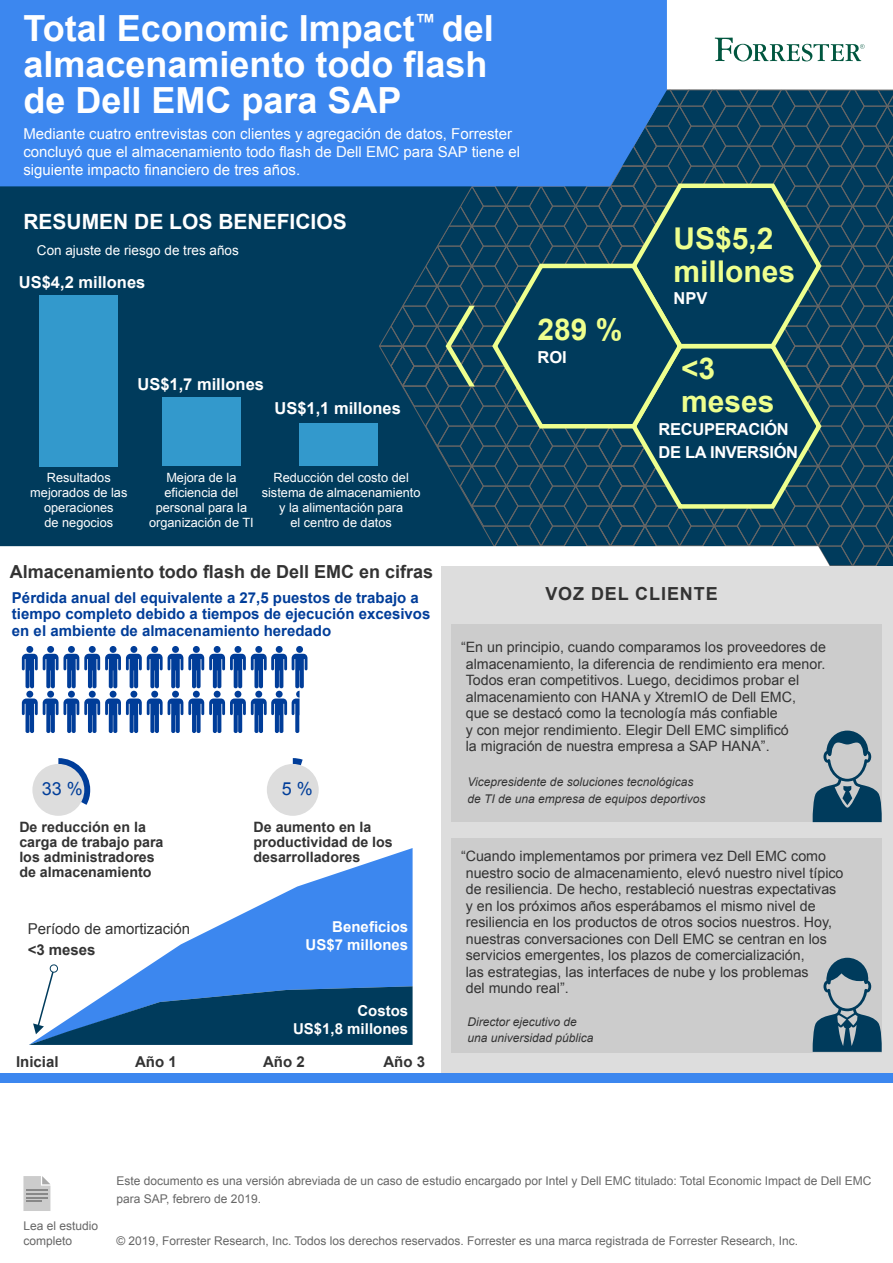
<style>
.page{position:relative;width:893px;height:1263px;background:#fff}
.page>*{position:absolute;margin:0;border:0;box-sizing:border-box;transform-origin:0 0}
.t1{font:700 36px/36px "Arial";color:#fff}
.t2{font:700 30px/33px "Arial";color:#eeff8e}
.t3{font:700 21px "Arial";color:#fff}
.t4{font:700 18px "Arial";color:#333}
.t5{font:700 18px "Arial";letter-spacing:.05em;color:#333}
.t6{font:18px "Arial";color:#003d99}
.t7{font:700 16.5px "Arial";color:#fff}
.t8{font:700 16.5px/22.5px "Arial";letter-spacing:-.02em;color:#fff}
.t9{font:15px/18px "Arial";color:#fff}
.t10{font:700 15px/16.5px "Arial";color:#003d99}
.t11{font:700 15px/18px "Arial";color:#fff;text-align:right}
.t12{font:700 15px "Arial";color:#333}
.t13{font:15px "Arial";color:#333}
.t14{font:14.25px/16.5px "Arial";color:#333}
.t15{font:700 14.25px/15px "Arial";color:#333}
.t16{font:13.5px "Arial";color:#fff}
.t17{font:12.75px/15px "Arial";color:#fff;text-align:center}
.t18{font:12px/18px "Arial";color:#666}
.t19{font:italic 12px/16.5px "Arial";color:#333}
</style>
<div class="page">
<div style="left:0;top:90px;width:893px;height:991px;background:#003b5c"></div>
<div style="left:0;top:546px;width:441px;height:528px;background:#fff"></div>
<div style="left:0;top:0;width:667px;height:186px;background:#3c87ef"></div>
<svg style="left:715px;top:38px;width:150px;height:23px"></svg>
<div style="left:441px;top:566px;width:452px;height:515px;background:#ddd"></div>
<div style="left:0;top:1074px;width:893px;height:9px;background:#3c87ef"></div>
<svg style="left:23px;top:1176px;width:27px;height:35px"></svg>
<svg style="left:379px;top:90px;width:514px;height:478px"></svg>
<div style="left:451px;top:838px;width:431px;height:214px;background:#ccc"></div>
<div style="left:451px;top:625px;width:431px;height:197px;background:#ccc"></div>
<div style="left:299px;top:423px;width:79px;height:42px;background:#39c"></div>
<div style="left:162px;top:397px;width:79px;height:68px;background:#39c"></div>
<div style="left:39px;top:295px;width:79px;height:172px;background:#39c"></div>
<svg style="left:29px;top:848px;width:384px;height:116px;background:#b4d0f8"></svg>
<svg style="left:29px;top:964px;width:384px;height:81px"></svg>
<svg style="left:22px;top:646px;width:289px;height:94px;background:#93add4"></svg>
<div style="left:264px;top:761px;width:58px;height:58px;background:#fff;border-radius:50%"></div>
<svg style="left:293px;top:758px;width:10px;height:7px"></svg>
<div style="left:267px;top:764px;width:52px;height:52px;background:#ddd;border-radius:50%"></div>
<div style="left:19px;top:761px;width:58px;height:58px;background:#fff;border-radius:50%"></div>
<svg style="left:58px;top:758px;width:32px;height:47px"></svg>
<div style="left:32px;top:764px;width:52px;height:52px;background:#ddd;border-radius:50%"></div>
<svg style="left:813px;top:730px;width:69px;height:92px"></svg>
<svg style="left:813px;top:958px;width:69px;height:94px"></svg>
<h1 class="t1" style="left:23px;top:11px;width:472px">Total Economic Impact<sup>™</sup> del almacenamiento todo flash de Dell EMC para SAP</h1>
<p class="t9" style="left:23px;top:125px;width:498px">Mediante cuatro entrevistas con clientes y agregación de datos, Forrester concluyó que el almacenamiento todo flash de Dell EMC para SAP tiene el siguiente impacto financiero de tres años.</p>
<h3 class="t3" style="left:23px;top:208px;width:325px">RESUMEN DE LOS BENEFICIOS</h3>
<p class="t16" style="left:37px;top:242px;width:203px">Con ajuste de riesgo de tres años</p>
<p class="t7" style="left:19px;top:272px;width:128px">US$4,2 millones</p>
<p class="t7" style="left:137px;top:373px;width:128px">US$1,7 millones</p>
<p class="t7" style="left:274px;top:397px;width:128px">US$1,1 millones</p>
<h2 class="t2" style="left:537px;top:314px;width:87px">289 %</h2>
<p class="t7" style="left:537px;top:346px;width:31px">ROI</p>
<p class="t17" style="left:30px;top:470px;width:99px">Resultados mejorados de las operaciones<br>de negocios</p>
<p class="t17" style="left:149px;top:470px;width:106px">Mejora de la eficiencia del personal para la organización de TI</p>
<p class="t17" style="left:262px;top:470px;width:160px">Reducción del costo del sistema de almacenamiento y la alimentación para<br>el centro de datos</p>
<h2 class="t2" style="left:674px;top:222px;width:123px">US$5,2 millones</h2>
<p class="t7" style="left:674px;top:287px;width:35px">NPV</p>
<h2 class="t2" style="left:681px;top:353px;width:95px">&lt;3 meses</h2>
<p class="t8" style="left:659px;top:419px;width:141px">RECUPERACIÓN<br>DE LA INVERSIÓN</p>
<p class="t4" style="left:10px;top:560px;width:425px">Almacenamiento todo flash de Dell EMC en cifras</p>
<p class="t10" style="left:12px;top:590px;width:420px">Pérdida anual del equivalente a 27,5 puestos de trabajo a tiempo completo debido a tiempos de ejecución excesivos en el ambiente de almacenamiento heredado</p>
<p class="t5" style="left:545px;top:582px;width:174px">VOZ DEL CLIENTE</p>
<p class="t6" style="left:42px;top:776px;width:43px">33 %</p>
<p class="t6" style="left:282px;top:776px;width:33px">5 %</p>
<p class="t15" style="left:19px;top:820px;width:146px">De reducción en la carga de trabajo para los administradores de almacenamiento</p>
<p class="t15" style="left:253px;top:820px;width:141px">De aumento en la productividad de los desarrolladores</p>
<p class="t13" style="left:28px;top:919px;width:164px">Período de amortización</p>
<p class="t12" style="left:28px;top:939px;width:69px">&lt;3 meses</p>
<p class="t11" style="left:306px;top:918px;width:104px">Beneficios<br>US$7 millones</p>
<p class="t11" style="left:293px;top:1002px;width:117px">Costos<br>US$1,8 millones</p>
<p class="t12" style="left:16px;top:1052px;width:44px">Inicial</p>
<p class="t12" style="left:135px;top:1052px;width:43px">Año 1</p>
<p class="t12" style="left:263px;top:1052px;width:43px">Año 2</p>
<p class="t12" style="left:383px;top:1052px;width:43px">Año 3</p>
<p class="t14" style="left:466px;top:639px;width:362px;text-indent:-5px">“En un principio, cuando comparamos los proveedores de almacenamiento, la diferencia de rendimiento era menor.<br>Todos eran competitivos. Luego, decidimos probar el almacenamiento con HANA y XtremIO de Dell EMC,<br>que se destacó como la tecnología más confiable<br>y con mejor rendimiento. Elegir Dell EMC simplificó<br>la migración de nuestra empresa a SAP HANA”.</p>
<p class="t19" style="left:467px;top:774px;width:240px">Vicepresidente de soluciones tecnológicas de TI de una empresa de equipos deportivos</p>
<p class="t14" style="left:466px;top:848px;width:379px;text-indent:-5px">“Cuando implementamos por primera vez Dell EMC como nuestro socio de almacenamiento, elevó nuestro nivel típico de resiliencia. De hecho, restableció nuestras expectativas y en los próximos años esperábamos el mismo nivel de resiliencia en los productos de otros socios nuestros. Hoy, nuestras conversaciones con Dell EMC se centran en los servicios emergentes, los plazos de comercialización,<br>las estrategias, las interfaces de nube y los problemas<br>del mundo real”.</p>
<p class="t19" style="left:467px;top:1013px;width:128px">Director ejecutivo de una universidad pública</p>
<p class="t18" style="left:23px;top:1219px;width:76px;line-height:15px">Lea el estudio completo</p>
<p class="t18" style="left:116px;top:1171px;width:756px">Este documento es una versión abreviada de un caso de estudio encargado por Intel y Dell EMC titulado: Total Economic Impact de Dell EMC para SAP, febrero de 2019.</p>
<p class="t18" style="left:116px;top:1232px;width:683px">© 2019, Forrester Research, Inc. Todos los derechos reservados. Forrester es una marca registrada de Forrester Research, Inc.</p>
</div>
